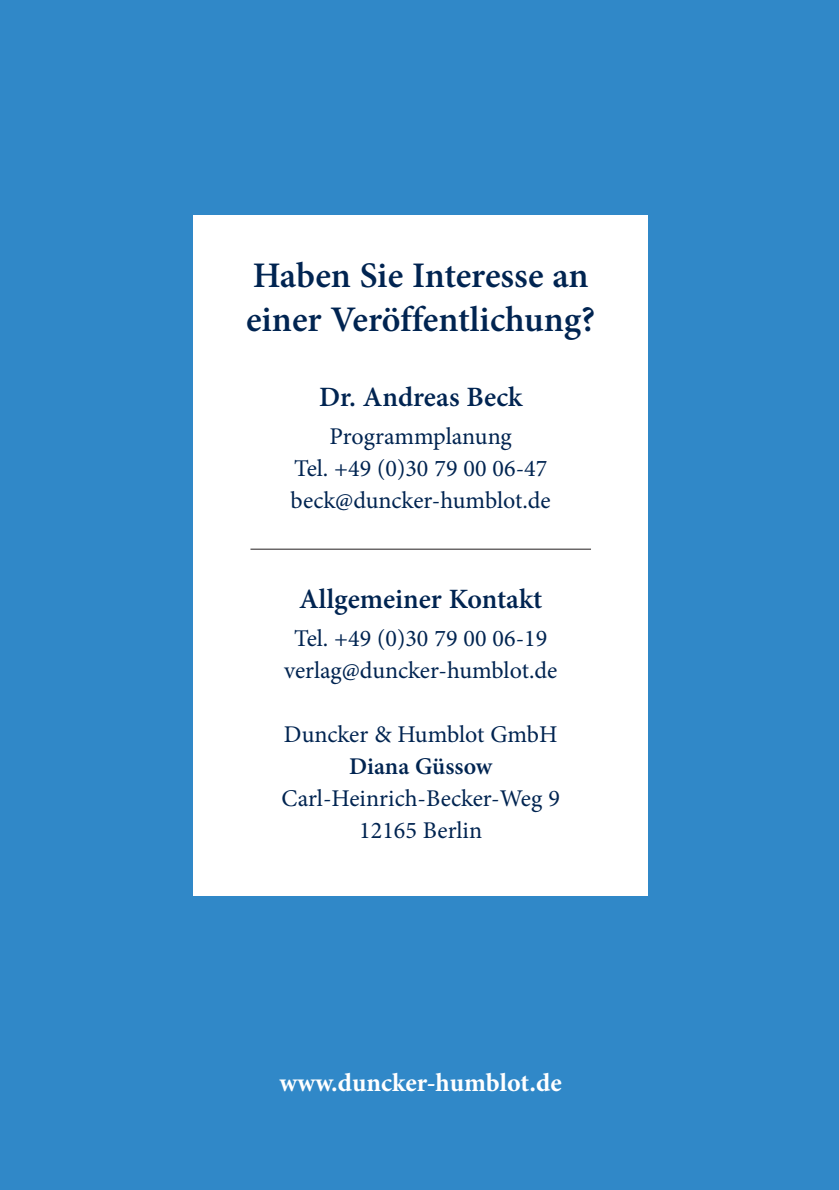
<style>
.page{position:relative;width:839px;height:1190px;background:#fff}
.page>*{position:absolute;margin:0;border:0;box-sizing:border-box;transform-origin:0 0}
.t1{font:600 36px/44px "Minion Pro";letter-spacing:-.005em;color:#002451}
.t2{font:600 28px "Minion Pro";color:#002451}
.t3{font:700 26px "Minion Pro";color:#fff}
.t4{font:24px/32px "Minion Pro";color:#002451;text-align:center}
.t5{font:600 24px "Minion Pro";color:#002451}
</style>
<div class="page">
<div style="left:0;top:0;width:838px;height:1190px;background:#3088c8"></div>
<div style="left:193px;top:215px;width:454px;height:680px;background:#fff"></div>
<hr style="left:250px;top:548px;width:340px;height:1px;background:#231f20">
<h1 class="t1" style="left:246px;top:253px;width:350px">Haben Sie Interesse an einer Veröffentlichung?</h1>
<p class="t2" style="left:319px;top:378px;width:205px">Dr. Andreas Beck</p>
<p class="t4" style="left:290px;top:420px;width:261px">Programmplanung<br>Tel. +49 (0)30 79 00 06-47 beck@duncker-humblot.de</p>
<p class="t2" style="left:299px;top:579px;width:244px">Allgemeiner Kontakt</p>
<p class="t4" style="left:284px;top:622px;width:274px">Tel. +49 (0)30 79 00 06-19 verlag@duncker-humblot.de</p>
<p class="t4" style="left:284px;top:718px;width:275px">Duncker &amp; Humblot GmbH</p>
<p class="t5" style="left:349px;top:749px;width:145px">Diana Güssow</p>
<p class="t4" style="left:281px;top:782px;width:279px">Carl-Heinrich-Becker-Weg 9<br>12165 Berlin</p>
<p class="t3" style="left:279px;top:1064px;width:284px">www.duncker-humblot.de</p>
</div>
